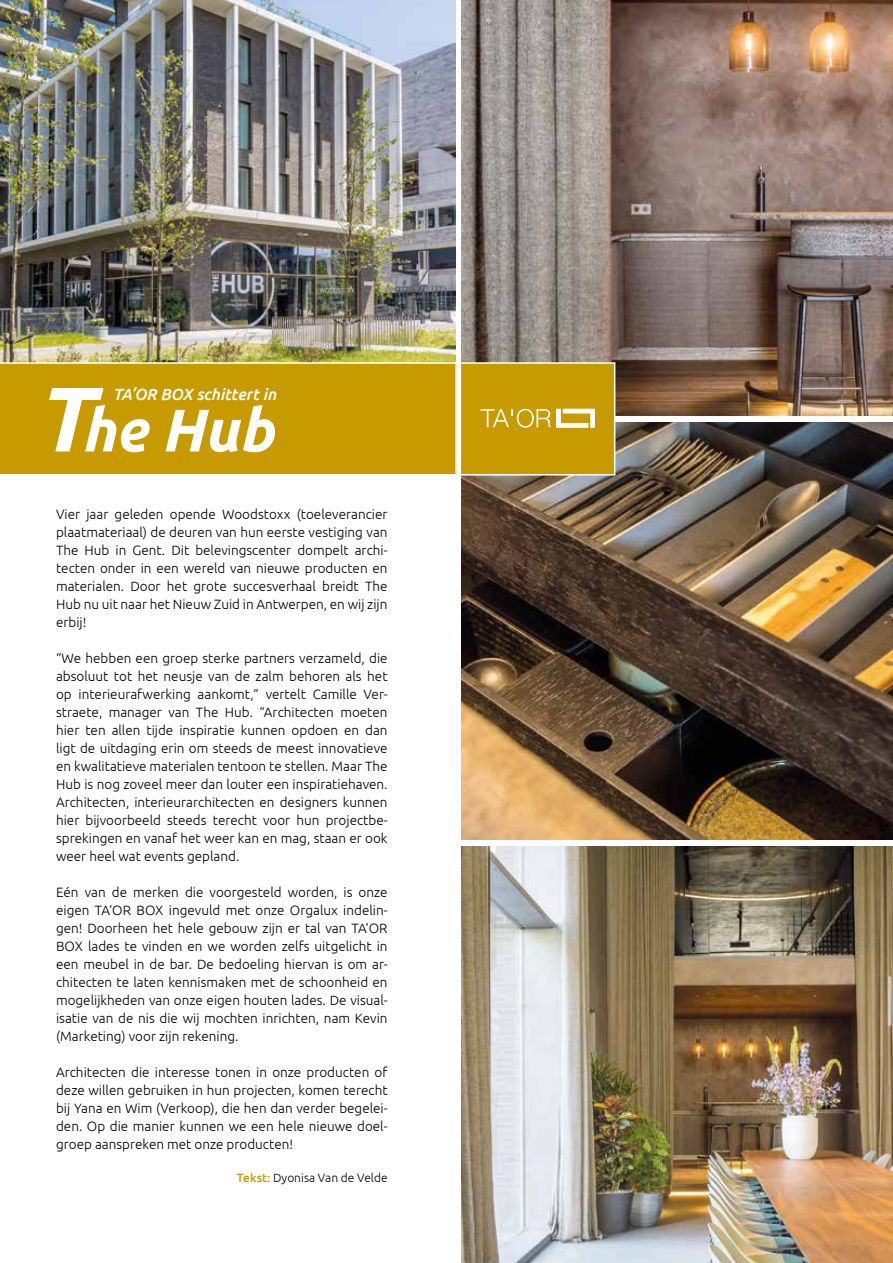
<style>
.page{position:relative;width:893px;height:1263px;background:#fff}
.page>*{position:absolute;margin:0;border:0;box-sizing:border-box;transform-origin:0 0}
.t1{font:italic 700 60px "Ubuntu";color:#fff}
.t2{font:italic 500 16.2px "Ubuntu";color:#fff}
.t3{font:300 13.5px/18px "Ubuntu";color:#000;text-align:justify}
.t4{font:300 12px "Ubuntu";color:#000}
.s1{font-size:91.5px}
.s2{font-weight:500;color:#c79a00}
</style>
<div class="page">
<img style="left:461px;top:846px;width:432px;height:417px">
<img style="left:0;top:0;width:455px;height:362px">
<img style="left:461px;top:422px;width:432px;height:417px">
<img style="left:461px;top:0;width:432px;height:415px">
<div style="left:0;top:362px;width:457px;height:113px;background:#c79a00"></div>
<div style="left:460px;top:362px;width:155px;height:113px;background:#c79a00;border:2px solid #fff"></div>
<svg style="left:480px;top:409px;width:115px;height:19px"></svg>
<p class="t2" style="left:113px;top:385px;width:165px">TA’OR BOX schittert in</p>
<h1 class="t1" style="left:36px;top:394px;width:239px"><span class="s1">T</span>he Hub</h1>
<p class="t3" style="left:56px;top:505px;width:333px">Vier jaar geleden opende Woodstoxx (toeleverancier plaatmateriaal) de deuren van hun eerste vestiging van The Hub in Gent. Dit belevingscenter dompelt archi&shy;tecten onder in een wereld van nieuwe producten en materialen. Door het grote succesverhaal breidt The Hub nu uit naar het Nieuw Zuid in Antwerpen, en wij zijn erbij!</p>
<p class="t3" style="left:56px;top:649px;width:333px">“We hebben een groep sterke partners verzameld, die absoluut tot het neusje van de zalm behoren als het op interieurafwerking aankomt,” vertelt Camille Ver&shy;straete, manager van The Hub. “Architecten moeten hier ten allen tijde inspiratie kunnen opdoen en dan ligt de uitdaging erin om steeds de meest innovatieve en kwalitatieve materialen tentoon te stellen. Maar The Hub is nog zoveel meer dan louter een inspiratiehaven.<br>Architecten, interieurarchitecten en designers kunnen hier bijvoorbeeld steeds terecht voor hun projectbe&shy;sprekingen en vanaf het weer kan en mag, staan er ook weer heel wat events gepland.</p>
<p class="t3" style="left:56px;top:883px;width:333px">Eén van de merken die voorgesteld worden, is onze eigen TA’OR BOX ingevuld met onze Orgalux indelin&shy;gen! Doorheen het hele gebouw zijn er tal van TA’OR BOX lades te vinden en we worden zelfs uitgelicht in een meubel in de bar. De bedoeling hiervan is om ar&shy;chitecten te laten kennismaken met de schoonheid en mogelijkheden van onze eigen houten lades. De visual&shy;isatie van de nis die wij mochten inrichten, nam Kevin (Marketing) voor zijn rekening.</p>
<p class="t3" style="left:56px;top:1063px;width:333px">Architecten die interesse tonen in onze producten of deze willen gebruiken in hun projecten, komen terecht bij Yana en Wim (Verkoop), die hen dan verder begelei&shy;den. Op die manier kunnen we een hele nieuwe doel&shy;groep aanspreken met onze producten!</p>
<p class="t4" style="left:237px;top:1170px;width:152px"><span class="s2">Tekst:</span> Dyonisa Van de Velde</p>
</div>
